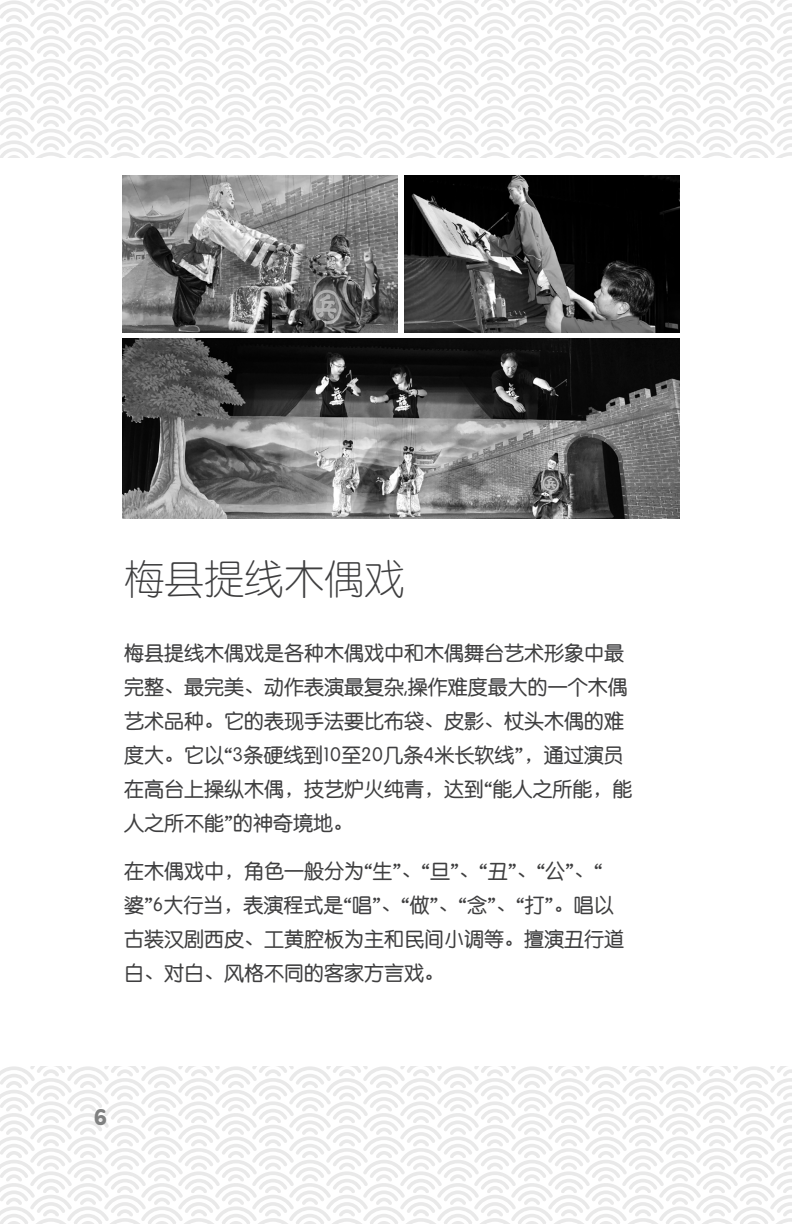
<style>
.page{position:relative;width:792px;height:1224px;background:#fff}
.page>*{position:absolute;margin:0;border:0;box-sizing:border-box;transform-origin:0 0}
.t1{font:40px "ST Yuanti SC Light";color:#3e3e3f}
.t2{font:700 24px "Sofia Pro Soft";color:#808181}
.t3{font:20px/34px "ST Yuanti SC Regular";color:#3e3e3f}
</style>
<div class="page">
<div style="left:0;top:0;width:792px;height:157px;background:linear-gradient(to right,#f6f6f6,#f6f6f6)"></div>
<div style="left:0;top:1067px;width:792px;height:157px;background:linear-gradient(to right,#f6f6f6,#f6f6f6)"></div>
<img style="left:122px;top:339px;width:558px;height:179px">
<img style="left:123px;top:176px;width:275px;height:156px">
<img style="left:404px;top:175px;width:276px;height:157px">
<h1 class="t1" style="left:124px;top:549px;width:281px">梅县提线木偶戏</h1>
<p class="t3" style="left:124px;top:635px;width:510px">梅县提线木偶戏是各种木偶戏中和木偶舞台艺术形象中最完整、最完美、动作表演最复杂,操作难度最大的一个木偶艺术品种。它的表现手法要比布袋、皮影、杖头木偶的难度大。它以“3条硬线到10至20几条4米长软线”，通过演员在高台上操纵木偶，技艺炉火纯青，达到“能人之所能，能人之所不能”的神奇境地。</p>
<p class="t3" style="left:124px;top:853px;width:502px">在木偶戏中，角色一般分为“生”、“旦”、“丑”、“公”、“婆”6大行当，表演程式是“唱”、“做”、“念”、“打”。唱以古装汉剧西皮、工黄腔板为主和民间小调等。擅演丑行道白、对白、风格不同的客家方言戏。</p>
<p class="t2" style="left:93px;top:1099px;width:15px">6</p>
</div>
